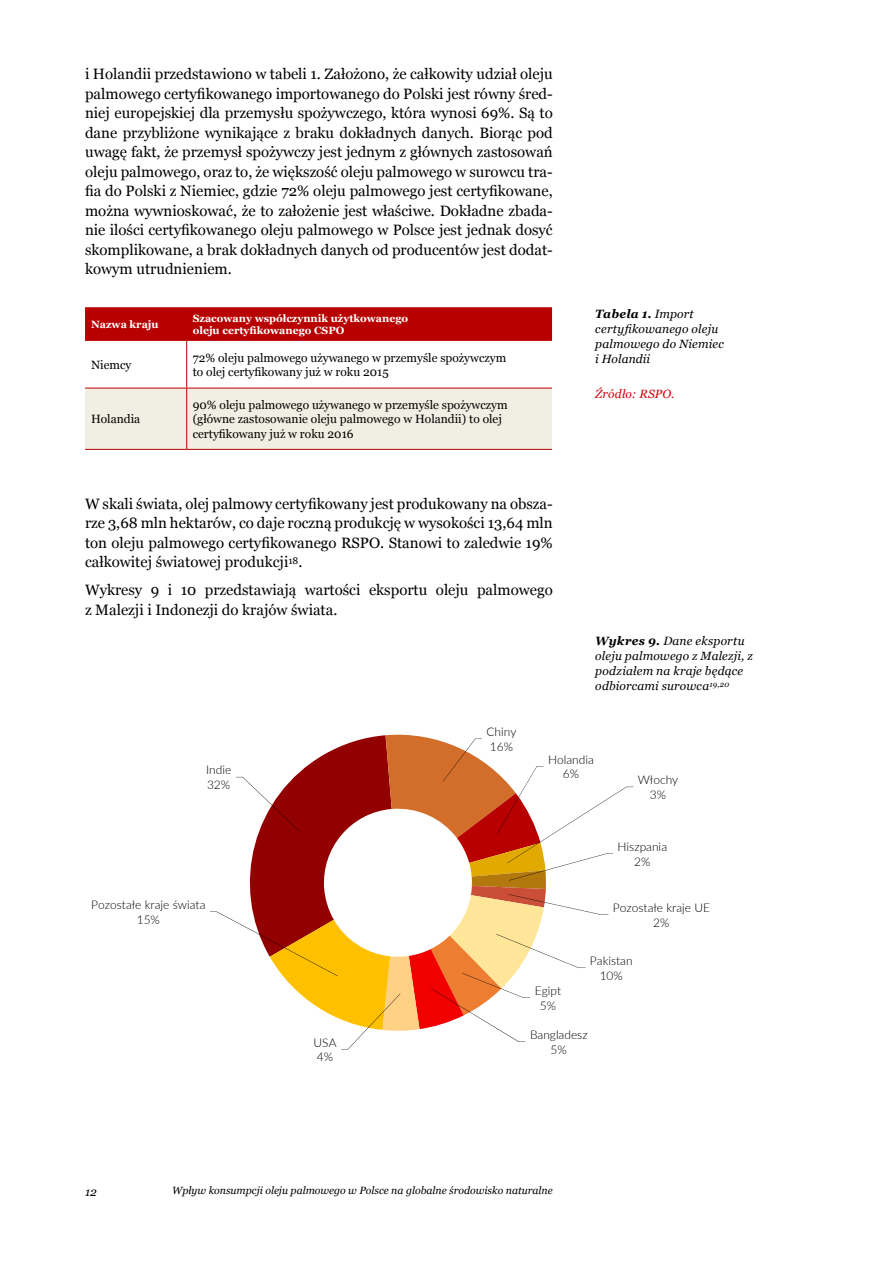
<style>
.page{position:relative;width:893px;height:1263px;background:#fff}
.page>*{position:absolute;margin:0;border:0;box-sizing:border-box;transform-origin:0 0}
.t1{font:15px/19.5px "Georgia";color:#000;text-align:justify}
.t2{font:12px/14.4px "Georgia";color:#000}
.t3{font:italic 12px/15px "Georgia";letter-spacing:.015em;color:#000}
.t4{font:300 12px/14.4px "Lato";color:#000;text-align:center}
.t5{font:italic 12px "Georgia";letter-spacing:.015em;color:#d1050c}
.t6{font:700 10.5px/12.6px "Georgia";color:#fff}
.t7{font:italic 10.5px "Georgia";color:#000}
.s1{font-weight:700}
</style>
<div class="page">
<div style="left:85px;top:308px;width:467px;height:32px;background:#b80000"></div>
<div style="left:85px;top:389px;width:467px;height:60px;background:#f1efe3"></div>
<hr style="left:85px;top:307px;width:102px;height:1px;background:#b80000">
<hr style="left:187px;top:307px;width:365px;height:1px;background:#b80000">
<hr style="left:186px;top:308px;width:1px;height:32px;background:#b80000">
<hr style="left:85px;top:340px;width:102px;height:1px;background:#b80000">
<hr style="left:187px;top:340px;width:365px;height:1px;background:#b80000">
<hr style="left:186px;top:341px;width:1px;height:47px;background:#b80000">
<hr style="left:85px;top:388px;width:102px;height:1px;background:#b80000">
<hr style="left:187px;top:388px;width:365px;height:1px;background:#b80000">
<hr style="left:186px;top:388px;width:1px;height:61px;background:#b80000">
<hr style="left:85px;top:449px;width:102px;height:1px;background:#b80000">
<hr style="left:187px;top:449px;width:365px;height:1px;background:#b80000">
<svg style="left:210px;top:734px;width:423px;height:315px"></svg>
<p class="t1" style="left:85px;top:64px;width:469px">i Holandii przedstawiono w tabeli 1. Założono, że całkowity udział oleju palmowego certyfikowanego importowanego do Polski jest równy śred&shy;niej europejskiej dla przemysłu spożywczego, która wynosi 69%. Są to dane przybliżone wynikające z braku dokładnych danych. Biorąc pod uwagę fakt, że przemysł spożywczy jest jednym z głównych zastosowań oleju palmowego, oraz to, że większość oleju palmowego w surowcu tra&shy;fia do Polski z Niemiec, gdzie 72% oleju palmowego jest certyfikowane, można wywnioskować, że to założenie jest właściwe. Dokładne zbada&shy;nie ilości certyfikowanego oleju palmowego w Polsce jest jednak dosyć skomplikowane, a brak dokładnych danych od producentów jest dodat&shy;kowym utrudnieniem.</p>
<p class="t6" style="left:91px;top:318px;width:69px">Nazwa kraju</p>
<p class="t6" style="left:193px;top:312px;width:217px">Szacowany współczynnik użytkowanego oleju certyfikowanego CSPO</p>
<p class="t2" style="left:91px;top:357px;width:42px">Niemcy</p>
<p class="t2" style="left:193px;top:350px;width:315px">72% oleju palmowego używanego w przemyśle spożywczym to olej certyfikowany już w roku 2015</p>
<p class="t2" style="left:91px;top:412px;width:51px">Holandia</p>
<p class="t2" style="left:193px;top:397px;width:316px">90% oleju palmowego używanego w przemyśle spożywczym (główne zastosowanie oleju palmowego w Holandii) to olej certyfikowany już w roku 2016</p>
<p class="t1" style="left:85px;top:494px;width:469px">W skali świata, olej palmowy certyfikowany jest produkowany na obsza&shy;rze 3,68 mln hektarów, co daje roczną produkcję w wysokości 13,64 mln ton oleju palmowego certyfikowanego RSPO. Stanowi to zaledwie 19% całkowitej światowej produkcji<sup>18</sup>.</p>
<p class="t1" style="left:85px;top:580px;width:469px">Wykresy 9 i 10 przedstawiają wartości eksportu oleju palmowego z Malezji i Indonezji do krajów świata.</p>
<p class="t4" style="left:486px;top:724px;width:31px;text-align:left">Chiny<br>16%</p>
<p class="t3" style="left:595px;top:307px;width:130px"><span class="s1">Tabela 1.</span> Import certyfikowanego oleju palmowego do Niemiec i Holandii</p>
<p class="t5" style="left:595px;top:387px;width:80px">Źródło: RSPO.</p>
<p class="t3" style="left:595px;top:633px;width:159px"><span class="s1">Wykres 9.</span> Dane eksportu oleju palmowego z Malezji, z podziałem na kraje będące odbiorcami surowca<sup>19,20</sup></p>
<p class="t4" style="left:206px;top:762px;width:27px;text-align:left">Indie<br>32%</p>
<p class="t4" style="left:91px;top:897px;width:116px">Pozostałe kraje świata<br>15%</p>
<p class="t4" style="left:314px;top:1035px;width:24px;text-align:left">USA<br>4%</p>
<p class="t4" style="left:548px;top:752px;width:47px">Holandia<br>6%</p>
<p class="t4" style="left:638px;top:772px;width:42px">Włochy<br>3%</p>
<p class="t4" style="left:618px;top:839px;width:51px">Hiszpania<br>2%</p>
<p class="t4" style="left:613px;top:900px;width:99px">Pozostałe kraje UE<br>2%</p>
<p class="t4" style="left:590px;top:953px;width:44px">Pakistan<br>10%</p>
<p class="t4" style="left:535px;top:983px;width:28px">Egipt<br>5%</p>
<p class="t4" style="left:530px;top:1027px;width:59px">Bangladesz<br>5%</p>
<p class="t3" style="left:85px;top:1184px;width:13px">12</p>
<p class="t7" style="left:172px;top:1185px;width:382px">Wpływ konsumpcji oleju palmowego w Polsce na globalne środowisko naturalne</p>
<p class="t4" style="left:492px;top:1186px;width:25px">16%</p>
</div>
